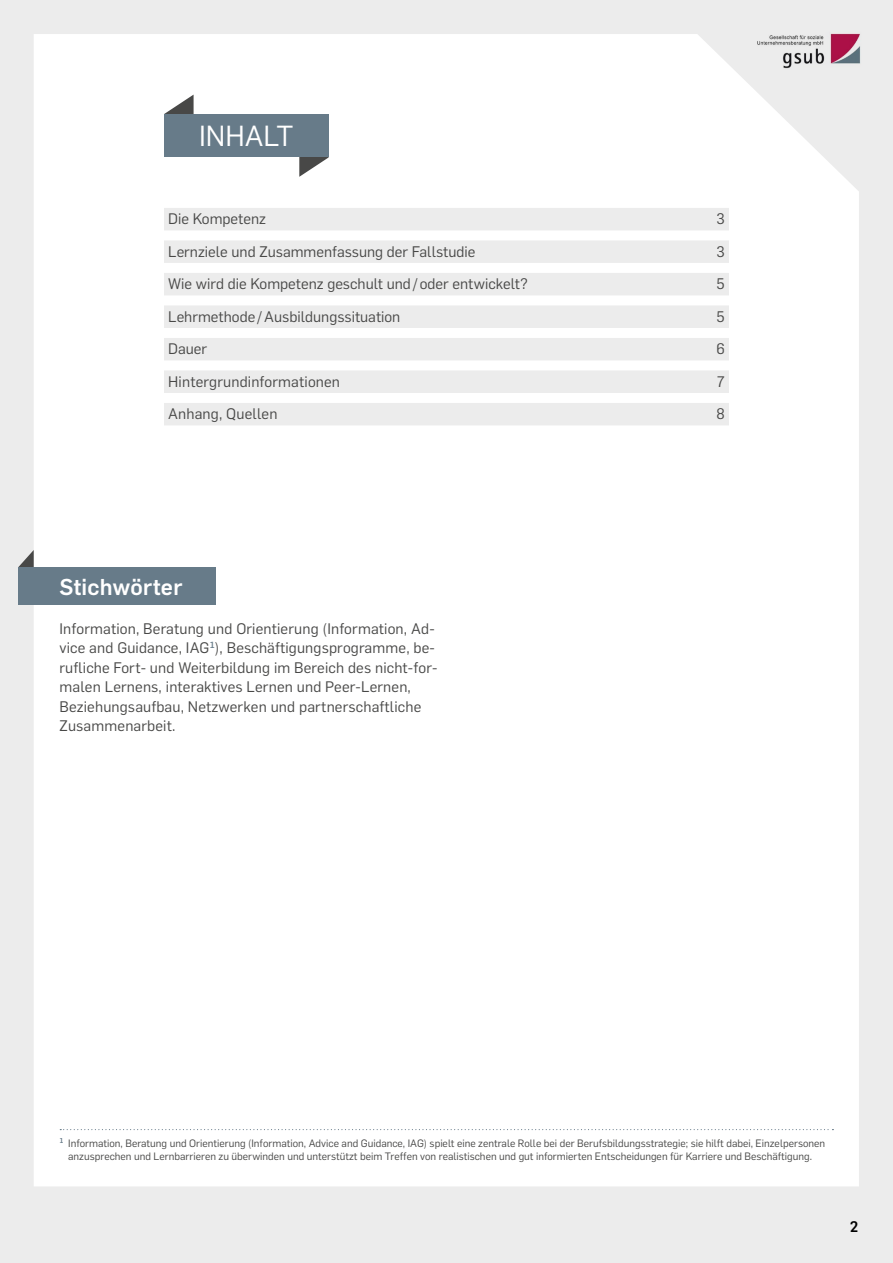
<style>
.page{position:relative;width:893px;height:1263px;background:#ececec}
.page>*{position:absolute;margin:0;border:0;box-sizing:border-box;transform-origin:0 0}
.HEAD_Schleife{font:28.5px "Flama";color:#fff}
.HEAD{font:500 22.5px "Flama";letter-spacing:.015em;color:#fff}
.HEAD-2{font:15px/19.5px "Flama";letter-spacing:.01em;color:#484847}
.Content{font:15px "Flama";color:#484847}
.t1{font:500 15px "Flama";color:#000}
.Endnote_TXT{font:10.5px/13px "Flama";color:#484847;text-align:center}
</style>
<div class="page">
<div style="left:34px;top:34px;width:825px;height:1152px;background:#fff"></div>
<img style="left:751px;top:33px;width:110px;height:40px">
<svg style="left:18px;top:550px;width:16px;height:17px"></svg>
<div style="left:18px;top:567px;width:198px;height:38px;background:#677b89"></div>
<div style="left:164px;top:208px;width:565px;height:22px;background:#ececec"></div>
<div style="left:164px;top:240px;width:565px;height:23px;background:#ececec"></div>
<div style="left:164px;top:273px;width:565px;height:22px;background:#ececec"></div>
<div style="left:164px;top:305px;width:565px;height:23px;background:#ececec"></div>
<div style="left:164px;top:338px;width:565px;height:22px;background:#ececec"></div>
<div style="left:164px;top:370px;width:565px;height:23px;background:#ececec"></div>
<div style="left:164px;top:403px;width:565px;height:22px;background:#ececec"></div>
<svg style="left:299px;top:157px;width:30px;height:20px"></svg>
<svg style="left:164px;top:95px;width:30px;height:19px"></svg>
<div style="left:164px;top:114px;width:165px;height:43px;background:#677b89"></div>
<svg style="left:60px;top:1129px;width:773px;height:1px"></svg>
<p class="HEAD_Schleife" style="left:199px;top:116px;width:96px">INHALT</p>
<p class="Content" style="left:168px;top:208px;width:99px">Die Kompetenz</p>
<p class="Content" style="left:716px;top:208px;width:10px">3</p>
<p class="Content" style="left:168px;top:241px;width:309px">Lernziele und Zusammenfassung der Fallstudie</p>
<p class="Content" style="left:716px;top:241px;width:10px">3</p>
<p class="Content" style="left:168px;top:273px;width:361px">Wie wird die Kompetenz geschult und/oder entwickelt?</p>
<p class="Content" style="left:716px;top:273px;width:10px">5</p>
<p class="Content" style="left:168px;top:306px;width:234px">Lehrmethode/Ausbildungssituation</p>
<p class="Content" style="left:716px;top:306px;width:10px">5</p>
<p class="Content" style="left:168px;top:338px;width:40px">Dauer</p>
<p class="Content" style="left:716px;top:338px;width:10px">6</p>
<p class="Content" style="left:168px;top:371px;width:173px">Hintergrundinformationen</p>
<p class="Content" style="left:717px;top:371px;width:9px">7</p>
<p class="Content" style="left:168px;top:403px;width:111px">Anhang, Quellen</p>
<p class="Content" style="left:716px;top:403px;width:10px">8</p>
<p class="HEAD" style="left:60px;top:570px;width:125px">Stichwörter</p>
<p class="HEAD-2" style="left:60px;top:618px;width:379px">Information, Beratung und Orientierung (Information, Ad&shy;vice and Guidance, IAG<sup>1</sup>), Beschäftigungsprogramme, be&shy;rufliche Fort- und Weiterbildung im Bereich des nicht-for&shy;malen Lernens, interaktives Lernen und Peer-Lernen, Beziehungsaufbau, Netzwerken und partnerschaftliche Zusammenarbeit.</p>
<p class="Endnote_TXT" style="left:60px;top:1136px;width:767px"><sup>1</sup> Information, Beratung und Orientierung (Information, Advice and Guidance, IAG) spielt eine zentrale Rolle bei der Berufsbildungsstrategie; sie hilft dabei, Einzelpersonen anzusprechen und Lernbarrieren zu überwinden und unterstützt beim Treffen von realistischen und gut informierten Entscheidungen für Karriere und Beschäftigung.</p>
<p class="t1" style="left:850px;top:1216px;width:10px">2</p>
</div>
